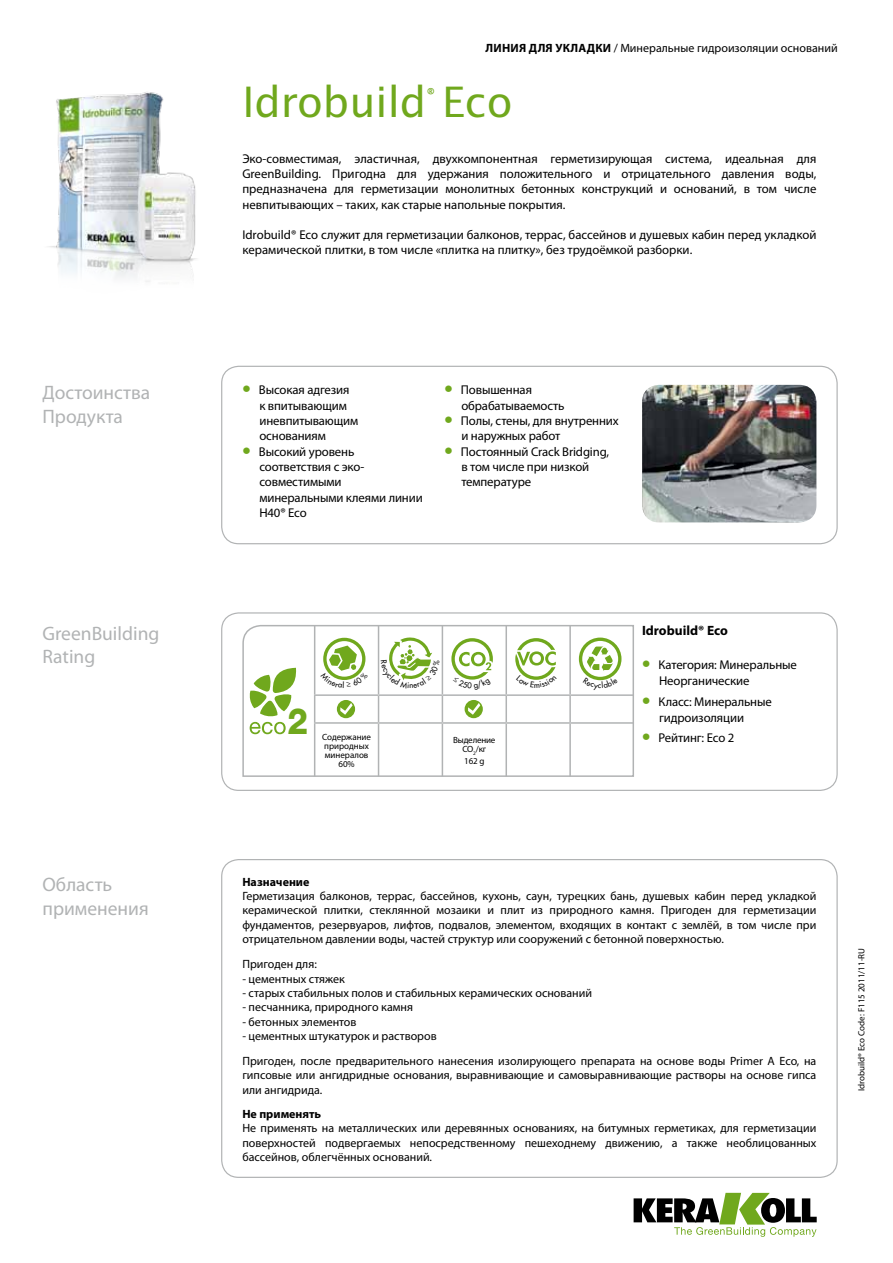
<style>
.page{position:relative;width:893px;height:1263px;background:#fff}
.page>*{position:absolute;margin:0;border:0;box-sizing:border-box;transform-origin:0 0}
.t1{font:42px "Lucida Sans Std";color:#70a81d}
.t2{font:800 36.3px "Helvetica Neue LT Std";color:#70a81d;scale:.9 1}
.t3{font:19.5px/23.4px "Myriad Pro";color:#b1b3b4}
.t4{font:15px "Lucida Sans Std";color:#70a81d}
.t5{font:700 13.5px "Myriad Pro";color:#000}
.t6{font:12.75px/15.3px "Myriad Pro";letter-spacing:-.01em;color:#000}
.t7{font:12px/14.4px "Myriad Pro";color:#000;text-align:justify}
.t8{font:700 12px "Myriad Pro";color:#000}
.t9{font:9px/9px "Myriad Pro";color:#000;text-align:center}
.t10{font:9px/9px "Myriad Pro";letter-spacing:-.02em;color:#000;text-align:center}
.s1{font-weight:700}
.s2{color:#70a81d}
</style>
<div class="page">
<svg style="left:634px;top:1193px;width:183px;height:44px"></svg>
<img style="left:48px;top:92px;width:149px;height:190px">
<div style="left:221px;top:366px;width:617px;height:178px;border:1px solid #b1b3b4;border-radius:17px"></div>
<img style="left:642px;top:385px;width:174px;height:137px">
<div style="left:221px;top:612px;width:617px;height:179px;border:1px solid #b1b3b4;border-radius:17px"></div>
<svg style="left:242px;top:625px;width:392px;height:152px"></svg>
<hr style="left:314px;top:626px;width:1px;height:68px;background:#b1b3b4">
<hr style="left:378px;top:626px;width:1px;height:68px;background:#b1b3b4">
<hr style="left:442px;top:626px;width:1px;height:68px;background:#b1b3b4">
<hr style="left:505px;top:626px;width:2px;height:68px;background:#b1b3b4">
<hr style="left:569px;top:626px;width:2px;height:68px;background:#b1b3b4">
<hr style="left:314px;top:694px;width:65px;height:2px;background:#b1b3b4">
<svg style="left:314px;top:696px;width:1px;height:26px"></svg>
<hr style="left:379px;top:694px;width:63px;height:2px;background:#b1b3b4">
<svg style="left:378px;top:696px;width:1px;height:26px"></svg>
<hr style="left:442px;top:694px;width:64px;height:2px;background:#b1b3b4">
<svg style="left:442px;top:696px;width:1px;height:26px"></svg>
<hr style="left:506px;top:694px;width:64px;height:2px;background:#b1b3b4">
<hr style="left:505px;top:696px;width:2px;height:26px;background:#b1b3b4">
<hr style="left:570px;top:694px;width:64px;height:2px;background:#b1b3b4">
<hr style="left:569px;top:696px;width:2px;height:26px;background:#b1b3b4">
<hr style="left:314px;top:722px;width:65px;height:2px;background:#b1b3b4">
<hr style="left:314px;top:724px;width:1px;height:52px;background:#b1b3b4">
<hr style="left:379px;top:722px;width:63px;height:2px;background:#b1b3b4">
<hr style="left:378px;top:724px;width:1px;height:52px;background:#b1b3b4">
<hr style="left:442px;top:722px;width:64px;height:2px;background:#b1b3b4">
<hr style="left:442px;top:724px;width:1px;height:52px;background:#b1b3b4">
<hr style="left:506px;top:722px;width:64px;height:2px;background:#b1b3b4">
<hr style="left:505px;top:724px;width:2px;height:52px;background:#b1b3b4">
<hr style="left:570px;top:722px;width:64px;height:2px;background:#b1b3b4">
<hr style="left:569px;top:724px;width:2px;height:52px;background:#b1b3b4">
<svg style="left:248px;top:668px;width:49px;height:66px"></svg>
<div style="left:323px;top:638px;width:42px;height:42px;border:3px solid #70a81d;border-radius:50%"></div>
<div style="left:451px;top:638px;width:42px;height:42px;border:3px solid #70a81d;border-radius:50%"></div>
<div style="left:515px;top:638px;width:42px;height:42px;border:3px solid #70a81d;border-radius:50%"></div>
<div style="left:579px;top:637px;width:42px;height:43px;border:3px solid #70a81d;border-radius:50%"></div>
<svg style="left:587px;top:646px;width:26px;height:25px"></svg>
<div style="left:337px;top:700px;width:18px;height:18px;background:#70a81d;border-radius:50%"></div>
<svg style="left:340px;top:703px;width:13px;height:12px"></svg>
<div style="left:465px;top:700px;width:18px;height:18px;background:#70a81d;border-radius:50%"></div>
<svg style="left:468px;top:703px;width:12px;height:12px"></svg>
<svg style="left:321px;top:645px;width:47px;height:43px"></svg>
<svg style="left:381px;top:636px;width:59px;height:52px"></svg>
<svg style="left:453px;top:652px;width:41px;height:38px"></svg>
<svg style="left:512px;top:648px;width:49px;height:39px"></svg>
<svg style="left:583px;top:678px;width:35px;height:12px"></svg>
<p class="t7" style="left:486px;top:40px;width:354px"><span class="s1">Линия для укладки</span> / Минеральные гидроизоляции оснований</p>
<h1 class="t1" style="left:242px;top:78px;width:272px">Idrobuild Eco</h1>
<p class="t4" style="left:426px;top:85px;width:11px">®</p>
<p class="t6" style="left:242px;top:151px;width:576px;text-align:justify">Эко-совместимая, эластичная, двухкомпонентная герметизирующая система, идеальная для GreenBuilding. Пригодна для удержания положительного и отрицательного давления воды, предназначена для герметизации монолитных бетонных конструкций и оснований, в том числе невпитывающих – таких, как старые напольные покрытия.</p>
<p class="t6" style="left:242px;top:227px;width:576px">Idrobuild® Eco служит для герметизации балконов, террас, бассейнов и душевых кабин перед укладкой керамической плитки, в том числе «плитка на плитку», без трудоёмкой разборки.</p>
<h3 class="t3" style="left:43px;top:381px;width:109px">Достоинства<br>Продукта</h3>
<p class="t6" style="left:259px;top:382px;width:100px;text-indent:-17px"><span class="s2">•</span> Высокая адгезия к впитывающим иневпитывающим основаниям</p>
<p class="t6" style="left:259px;top:443px;width:165px;text-indent:-17px"><span class="s2">•</span> Высокий уровень соответствия с эко&shy;совместимыми минеральными клеями линии<br>H40® Eco</p>
<p class="t6" style="left:461px;top:382px;width:105px;text-indent:-17px"><span class="s2">•</span> Повышенная обрабатываемость</p>
<p class="t6" style="left:461px;top:413px;width:159px;text-indent:-17px"><span class="s2">•</span> Полы, стены, для внутренних и наружных работ</p>
<p class="t6" style="left:461px;top:443px;width:149px;text-indent:-17px"><span class="s2">•</span> Постоянный Crack Bridging, в том числе при низкой температуре</p>
<h3 class="t3" style="left:43px;top:621px;width:118px">GreenBuilding<br>Rating</h3>
<p class="t5" style="left:642px;top:622px;width:87px">Idrobuild® Eco</p>
<p class="t6" style="left:659px;top:656px;width:139px;line-height:16.2px;text-indent:-17px"><span class="s2">•</span> Категория: Минеральные<br>Неорганические</p>
<p class="t6" style="left:659px;top:693px;width:114px;line-height:16.2px;text-indent:-17px"><span class="s2">•</span> Класс: Минеральные гидроизоляции</p>
<h2 class="t2" style="left:287px;top:700px;width:24px">2</h2>
<p class="t6" style="left:642px;top:730px;width:94px"><span class="s2">•</span> Рейтинг: Eco 2</p>
<p class="t9" style="left:322px;top:732px;width:51px">Содержание природных минералов<br>60%</p>
<p class="t10" style="left:453px;top:735px;width:44px">Выделение<br>CO<sub>2</sub>/кг</p>
<p class="t9" style="left:464px;top:756px;width:22px">162 g</p>
<h3 class="t3" style="left:43px;top:873px;width:108px">Область применения</h3>
<p class="t8" style="left:242px;top:874px;width:69px">Назначение</p>
<p class="t7" style="left:242px;top:888px;width:576px">Герметизация балконов, террас, бассейнов, кухонь, саун, турецких бань, душевых кабин перед укладкой керамической плитки, стеклянной мозаики и плит из природного камня. Пригоден для герметизации фундаментов, резервуаров, лифтов, подвалов, элементом, входящих в контакт с землёй, в том числе при отрицательном давлении воды, частей структур или сооружений с бетонной поверхностью.</p>
<p class="t7" style="left:242px;top:957px;width:76px">Пригоден для:</p>
<p class="t7" style="left:242px;top:971px;width:104px">- цементных стяжек</p>
<p class="t7" style="left:242px;top:985px;width:351px">- старых стабильных полов и стабильных керамических оснований</p>
<p class="t7" style="left:242px;top:1000px;width:172px">- песчанника, природного камня</p>
<p class="t7" style="left:242px;top:1014px;width:116px">- бетонных элементов</p>
<p class="t7" style="left:242px;top:1023px;width:575px;line-height:24.9px">- цементных штукатурок и растворов<br>Пригоден, после предварительного нанесения изолирующего препарата на основе воды Primer A Eco, на</p>
<p class="t7" style="left:242px;top:1068px;width:576px">гипсовые или ангидридные основания, выравнивающие и самовыравнивающие растворы на основе гипса или ангидрида.</p>
<p class="t8" style="left:242px;top:1106px;width:80px">Не применять</p>
<p class="t7" style="left:242px;top:1121px;width:576px">Не применять на металлических или деревянных основаниях, на битумных герметиках, для герметизации поверхностей подвергаемых непосредственному пешеходнему движению, а также необлицованных бассейнов, облегчённых оснований.</p>
<p class="t9" style="left:857px;top:1091px;width:145px;rotate:-90deg">Idrobuild® Eco Code: F115 2011/11-RU</p>
</div>
